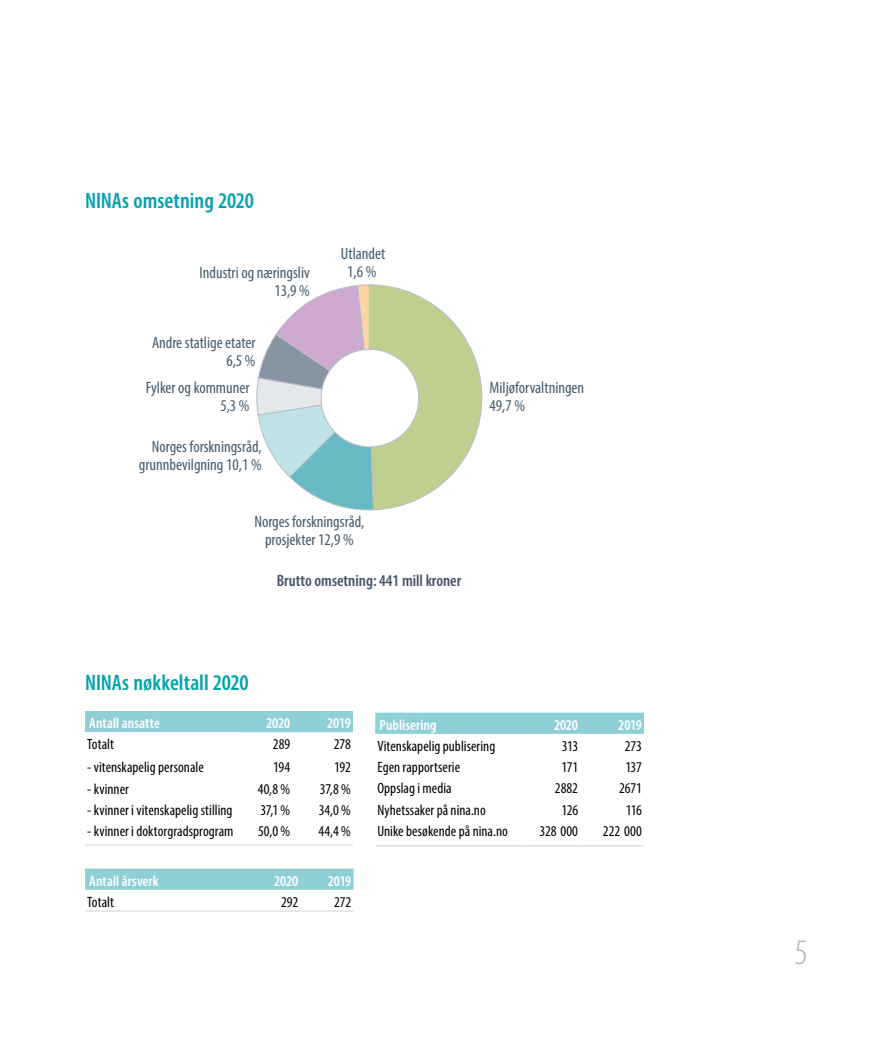
<style>
.page{position:relative;width:893px;height:1063px;background:#fff}
.page>*{position:absolute;margin:0;border:0;box-sizing:border-box;transform-origin:0 0}
.t1{font:300 condensed 36px "Myriad Pro";color:#acb5c0}
.t2{font:600 condensed 22.5px "Myriad Pro";color:#00a2af}
.t3{font:condensed 16.5px/18px "Myriad Pro";color:#445c6d;text-align:right}
.t4{font:600 condensed 16.5px "Myriad Pro";color:#445468}
.t5{font:condensed 15px "Myriad Pro";letter-spacing:.005em;color:#000}
.t6{font:600 condensed 15px "Myriad Pro";letter-spacing:.005em;color:#fff}
</style>
<div class="page">
<div style="left:85px;top:711px;width:268px;height:22px;background:#8fd0d7"></div>
<hr style="left:85px;top:844px;width:159px;height:2px;background:#dee1e6">
<hr style="left:244px;top:844px;width:48px;height:2px;background:#dee1e6">
<hr style="left:292px;top:844px;width:61px;height:2px;background:#dee1e6">
<div style="left:85px;top:869px;width:269px;height:21px;background:#8fd0d7"></div>
<hr style="left:85px;top:910px;width:160px;height:2px;background:#dee1e6">
<hr style="left:245px;top:910px;width:55px;height:2px;background:#dee1e6">
<hr style="left:300px;top:910px;width:54px;height:2px;background:#dee1e6">
<svg style="left:256px;top:284px;width:227px;height:227px"></svg>
<div style="left:321px;top:349px;width:98px;height:98px;background:#fff;border-radius:50%"></div>
<div style="left:375px;top:713px;width:269px;height:21px;background:#8fd0d7"></div>
<hr style="left:375px;top:845px;width:150px;height:2px;background:#dee1e6">
<hr style="left:525px;top:845px;width:55px;height:2px;background:#dee1e6">
<hr style="left:580px;top:845px;width:64px;height:2px;background:#dee1e6">
<h2 class="t2" style="left:85px;top:187px;width:170px">NINAs omsetning 2020</h2>
<p class="t3" style="left:341px;top:244px;width:46px">Utlandet</p>
<p class="t3" style="left:200px;top:263px;width:112px">Industri og næringsliv</p>
<p class="t3" style="left:347px;top:262px;width:31px">1,6 %</p>
<p class="t3" style="left:274px;top:281px;width:37px">13,9 %</p>
<p class="t3" style="left:152px;top:334px;width:105px">Andre statlige etater<br>6,5 %</p>
<p class="t3" style="left:146px;top:378px;width:105px">Fylker og kommuner<br>5,3 %</p>
<p class="t3" style="left:139px;top:438px;width:124px">Norges forskningsråd, grunnbevilgning 10,1 %</p>
<p class="t3" style="left:255px;top:513px;width:111px;text-align:center">Norges forskningsråd, prosjekter 12,9 %</p>
<p class="t4" style="left:277px;top:570px;width:186px">Brutto omsetning: 441 mill kroner</p>
<p class="t3" style="left:490px;top:378px;width:96px;text-align:left">Miljøforvaltningen<br>49,7 %</p>
<h2 class="t2" style="left:85px;top:668px;width:165px">NINAs nøkkeltall 2020</h2>
<p class="t6" style="left:89px;top:714px;width:72px">Antall ansatte</p>
<p class="t6" style="left:266px;top:714px;width:26px">2020</p>
<p class="t6" style="left:327px;top:714px;width:25px">2019</p>
<p class="t5" style="left:87px;top:735px;width:28px">Totalt</p>
<p class="t5" style="left:273px;top:735px;width:19px">289</p>
<p class="t5" style="left:334px;top:735px;width:18px">278</p>
<p class="t5" style="left:87px;top:758px;width:118px">- vitenskapelig personale</p>
<p class="t5" style="left:273px;top:758px;width:18px">194</p>
<p class="t5" style="left:334px;top:758px;width:18px">192</p>
<p class="t5" style="left:87px;top:780px;width:43px">- kvinner</p>
<p class="t5" style="left:258px;top:780px;width:34px">40,8 %</p>
<p class="t5" style="left:320px;top:780px;width:32px">37,8 %</p>
<p class="t5" style="left:87px;top:801px;width:147px">- kvinner i vitenskapelig stilling</p>
<p class="t5" style="left:260px;top:801px;width:31px">37,1 %</p>
<p class="t5" style="left:319px;top:801px;width:34px">34,0 %</p>
<p class="t5" style="left:87px;top:822px;width:148px">- kvinner i doktorgradsprogram</p>
<p class="t5" style="left:258px;top:822px;width:34px">50,0 %</p>
<p class="t5" style="left:318px;top:822px;width:34px">44,4 %</p>
<p class="t6" style="left:89px;top:871px;width:71px">Antall årsverk</p>
<p class="t6" style="left:274px;top:871px;width:26px">2020</p>
<p class="t6" style="left:328px;top:871px;width:25px">2019</p>
<p class="t5" style="left:87px;top:893px;width:28px">Totalt</p>
<p class="t5" style="left:281px;top:893px;width:19px">292</p>
<p class="t5" style="left:334px;top:893px;width:19px">272</p>
<p class="t6" style="left:379px;top:715px;width:59px">Publisering</p>
<p class="t6" style="left:554px;top:715px;width:26px">2020</p>
<p class="t6" style="left:618px;top:715px;width:25px">2019</p>
<p class="t5" style="left:377px;top:737px;width:119px">Vitenskapelig publisering</p>
<p class="t5" style="left:562px;top:737px;width:18px">313</p>
<p class="t5" style="left:625px;top:737px;width:19px">273</p>
<p class="t5" style="left:377px;top:758px;width:84px">Egen rapportserie</p>
<p class="t5" style="left:561px;top:758px;width:18px">171</p>
<p class="t5" style="left:625px;top:758px;width:18px">137</p>
<p class="t5" style="left:377px;top:779px;width:76px">Oppslag i media</p>
<p class="t5" style="left:555px;top:779px;width:25px">2882</p>
<p class="t5" style="left:619px;top:779px;width:24px">2671</p>
<p class="t5" style="left:377px;top:801px;width:110px">Nyhetssaker på nina.no</p>
<p class="t5" style="left:561px;top:801px;width:18px">126</p>
<p class="t5" style="left:626px;top:801px;width:18px">116</p>
<p class="t5" style="left:377px;top:822px;width:132px">Unike besøkende på nina.no</p>
<p class="t5" style="left:540px;top:822px;width:40px">328 000</p>
<p class="t5" style="left:603px;top:822px;width:40px">222 000</p>
<h1 class="t1" style="left:795px;top:931px;width:14px">5</h1>
</div>
